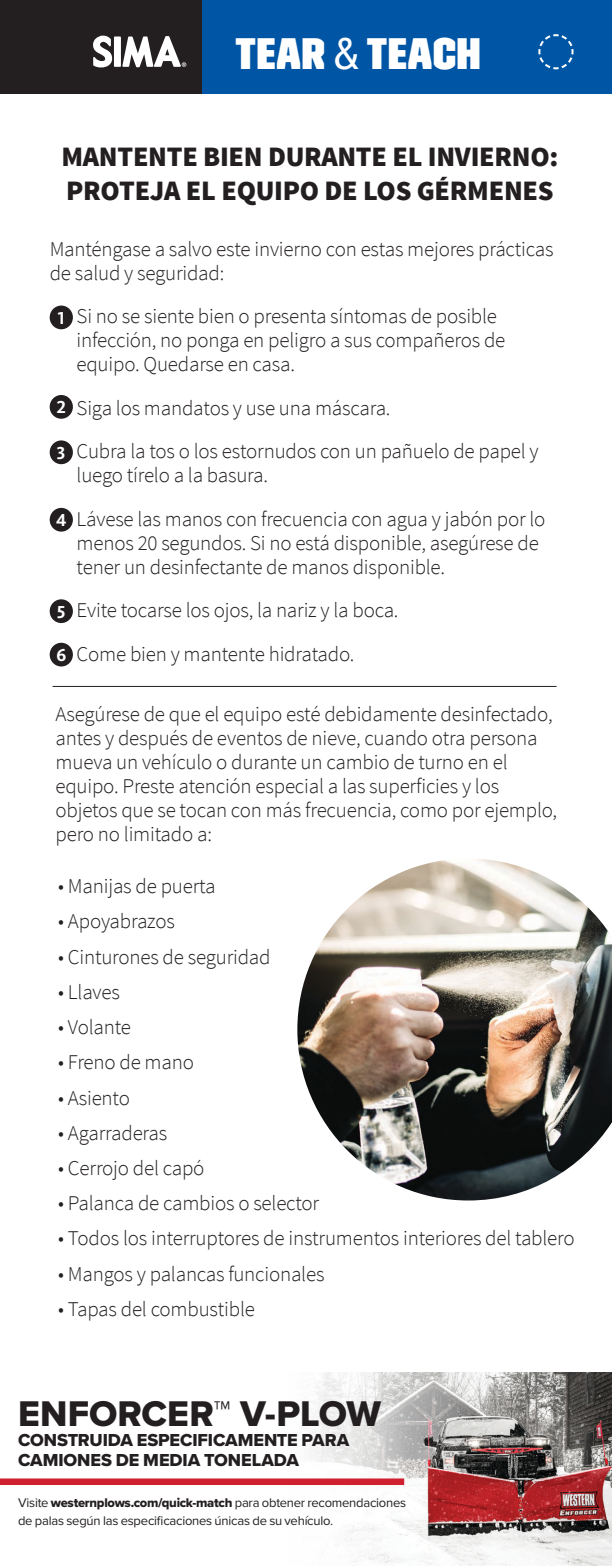
<style>
.page{position:relative;width:612px;height:1566px;background:#fff}
.page>*{position:absolute;margin:0;border:0;box-sizing:border-box;transform-origin:0 0}
.t1{font:semi-condensed 44px "Trim Poster";letter-spacing:.02em;color:#fff}
.t2{font:37px "Proxima Nova Extrabld";letter-spacing:-.005em;color:#231f20}
.t3{font:900 28px/34px "Source Sans Pro";letter-spacing:-.01em;color:#231f20}
.t4{font:300 21px/24px "Source Sans Pro";letter-spacing:-.01em;color:#231f20}
.t5{font:18px/20px "Proxima Nova Extrabld";letter-spacing:-.005em;color:#231f20}
.t6{font:13px/18px "Proxima Nova";letter-spacing:-.02em;color:#231f20}
.s1{font-family:"Helvetica Neue LT Std";font-stretch:condensed}
.s2{font-family:"Kievit Pro";font-weight:700;font-size:18px;color:#fff}
.s3{font-family:"Proxima Nova Extrabld"}
</style>
<div class="page">
<div style="left:0;top:0;width:202px;height:93px;background:#231f20"></div>
<svg style="left:93px;top:36px;width:19px;height:31px"></svg>
<div style="left:114px;top:37px;width:7px;height:30px;background:#fff"></div>
<svg style="left:122px;top:36px;width:64px;height:31px"></svg>
<div style="left:202px;top:0;width:410px;height:93px;background:#0055a4"></div>
<svg style="left:538px;top:34px;width:36px;height:36px"></svg>
<img style="left:297px;top:859px;width:315px;height:342px">
<hr style="left:53px;top:686px;width:504px;height:1px;background:#231f20">
<div style="left:50px;top:306px;width:23px;height:23px;background:#231f20;border-radius:50%"></div>
<div style="left:50px;top:395px;width:23px;height:24px;background:#231f20;border-radius:50%"></div>
<div style="left:50px;top:440px;width:23px;height:24px;background:#231f20;border-radius:50%"></div>
<div style="left:50px;top:508px;width:23px;height:24px;background:#231f20;border-radius:50%"></div>
<div style="left:50px;top:599px;width:23px;height:24px;background:#231f20;border-radius:50%"></div>
<div style="left:50px;top:643px;width:23px;height:24px;background:#231f20;border-radius:50%"></div>
<img style="left:310px;top:1372px;width:302px;height:194px">
<div style="left:0;top:1478px;width:404px;height:7px;background:#d0202f"></div>
<h1 class="t1" style="left:236px;top:28px;width:246px">TEAR <span class="s1">&amp;</span> TEACH</h1>
<h3 class="t3" style="left:61px;top:141px;width:499px">MANTENTE BIEN DURANTE EL INVIERNO:<br>PROTEJA EL EQUIPO DE LOS GÉRMENES</h3>
<p class="t4" style="left:50px;top:237px;width:505px">Manténgase a salvo este invierno con estas mejores prácticas de salud y seguridad:</p>
<p class="t4" style="left:77px;top:304px;width:430px;text-indent:-19px"><span class="s2">1</span> Si no se siente bien o presenta síntomas de posible infección, no ponga en peligro a sus compañeros de equipo. Quedarse en casa.</p>
<p class="t4" style="left:57px;top:386px;width:484px;line-height:43.4px"><span class="s2">2</span> Siga los mandatos y use una máscara.<br><span class="s2">3</span> Cubra la tos o los estornudos con un pañuelo de papel y</p>
<p class="t4" style="left:56px;top:454px;width:491px;line-height:43.4px;text-indent:21px">luego tírelo a la basura.<br><span class="s2">4</span> Lávese las manos con frecuencia con agua y jabón por lo</p>
<p class="t4" style="left:77px;top:531px;width:464px">menos 20 segundos. Si no está disponible, asegúrese de tener un desinfectante de manos disponible.</p>
<p class="t4" style="left:56px;top:589px;width:344px;line-height:43.4px"><span class="s2">5</span> Evite tocarse los ojos, la nariz y la boca.<br><span class="s2">6</span> Come bien y mantente hidratado.</p>
<p class="t4" style="left:56px;top:702px;width:503px">Asegúrese de que el equipo esté debidamente desinfectado, antes y después de eventos de nieve, cuando otra persona mueva un vehículo o durante un cambio de turno en el equipo. Preste atención especial a las superficies y los objetos que se tocan con más frecuencia, como por ejemplo, pero no limitado a:</p>
<p class="t4" style="left:58px;top:874px;width:159px">• Manijas de puerta</p>
<p class="t4" style="left:58px;top:909px;width:118px">• Apoyabrazos</p>
<p class="t4" style="left:58px;top:945px;width:214px">• Cinturones de seguridad</p>
<p class="t4" style="left:58px;top:980px;width:63px">• Llaves</p>
<p class="t4" style="left:58px;top:1015px;width:74px">• Volante</p>
<p class="t4" style="left:58px;top:1050px;width:137px">• Freno de mano</p>
<p class="t4" style="left:58px;top:1086px;width:73px">• Asiento</p>
<p class="t4" style="left:58px;top:1121px;width:111px">• Agarraderas</p>
<p class="t4" style="left:58px;top:1156px;width:148px">• Cerrojo del capó</p>
<p class="t4" style="left:58px;top:1191px;width:262px">• Palanca de cambios o selector</p>
<p class="t4" style="left:58px;top:1227px;width:518px">• Todos los interruptores de instrumentos interiores del tablero</p>
<p class="t4" style="left:58px;top:1262px;width:268px">• Mangos y palancas funcionales</p>
<p class="t4" style="left:58px;top:1297px;width:198px">• Tapas del combustible</p>
<h2 class="t2" style="left:18px;top:1386px;width:365px">ENFORCER™ V-PLOW</h2>
<p class="t5" style="left:18px;top:1429px;width:333px">CONSTRUIDA ESPECIFICAMENTE PARA<br>CAMIONES DE MEDIA TONELADA</p>
<p class="t6" style="left:18px;top:1493px;width:390px">Visite <span class="s3">westernplows.com/quick-match</span> para obtener recomendaciones de palas según las especificaciones únicas de su vehículo.</p>
</div>
